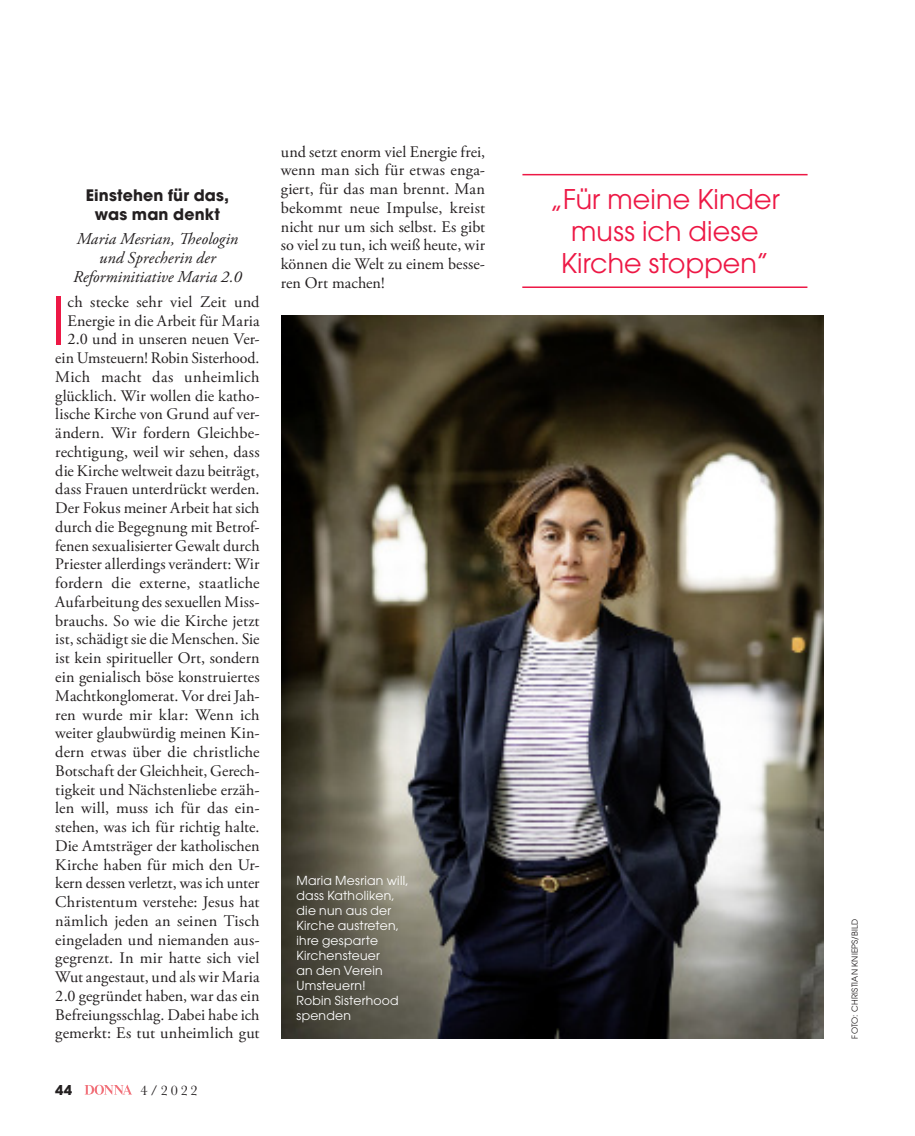
<style>
.page{position:relative;width:915px;height:1136px;background:#fff}
.page>*{position:absolute;margin:0;border:0;box-sizing:border-box;transform-origin:0 0}
.t1{font:65.25px "ITC Avant Garde Std";color:#ed1845}
.t2{font:27px/31.5px "ITC Avant Garde Std";letter-spacing:.005em;color:#ed1845;text-align:center}
.t3{font:italic 16.5px/18.8px "Adobe Garamond Pro";letter-spacing:.005em;color:#231f20;text-align:center}
.t4{font:16.2px/18.8px "Adobe Garamond Pro";letter-spacing:.005em;color:#231f20;text-align:right}
.t5{font:700 15.75px/18.8px "ITC Avant Garde Std";letter-spacing:.01em;color:#231f20;text-align:center}
.t6{font:14.25px "Baskerville MT Std";color:#231f20}
.t7{font:700 13.5px "ITC Avant Garde Std";color:#231f20}
.t8{font:12.3px/15px "ITC Avant Garde Std";letter-spacing:.02em;color:#fff}
.t9{font:8.25px "ITC Avant Garde Std";letter-spacing:.03em;color:#231f20}
</style>
<div class="page">
<img style="left:281px;top:315px;width:542px;height:723px">
<hr style="left:522px;top:174px;width:285px;height:1px;background:#ed1845">
<hr style="left:522px;top:286px;width:285px;height:2px;background:#ed1845">
<svg style="left:84px;top:1084px;width:48px;height:10px"></svg>
<p class="t5" style="left:86px;top:185px;width:145px">Einstehen für das, was man denkt</p>
<p class="t3" style="left:73px;top:230px;width:170px">Maria Mesrian, Theologin und Sprecherin der<br>Reforminitiative Maria 2.0</p>
<p class="t4" style="left:55px;top:293px;width:206px">ch stecke sehr viel Zeit und<br>Energie in die Arbeit für Maria<br>2.0 und in unseren neuen Ver&shy;ein Umsteuern! Robin Sisterhood.<br>Mich macht das unheimlich glücklich. Wir wollen die katho&shy;lische Kirche von Grund auf ver&shy;ändern. Wir fordern Gleichbe&shy;rechtigung, weil wir sehen, dass die Kirche weltweit dazu beiträgt, dass Frauen unterdrückt werden.<br>Der Fokus meiner Arbeit hat sich durch die Begegnung mit Betrof&shy;fenen sexualisierter Gewalt durch<br>Priester allerdings verändert: Wir fordern die externe, staatliche<br>Aufarbeitung des sexuellen Miss&shy;brauchs. So wie die Kirche jetzt ist, schädigt sie die Menschen. Sie ist kein spiritueller Ort, sondern ein genialisch böse konstruiertes<br>Machtkonglomerat. Vor drei Jah&shy;ren wurde mir klar: Wenn ich weiter glaubwürdig meinen Kin&shy;dern etwas über die christliche<br>Botschaft der Gleichheit, Gerech&shy;tigkeit und Nächstenliebe erzäh&shy;len will, muss ich für das ein&shy;stehen, was ich für richtig halte.<br>Die Amtsträger der katholischen<br>Kirche haben für mich den Ur&shy;kern dessen verletzt, was ich unter<br>Christentum verstehe: Jesus hat nämlich jeden an seinen Tisch eingeladen und niemanden aus&shy;gegrenzt. In mir hatte sich viel<br>Wut angestaut, und als wir Maria<br>2.0 gegründet haben, war das ein<br>Befreiungsschlag. Dabei habe ich gemerkt: Es tut unheimlich gut</p>
<p class="t1" style="left:51px;top:280px;width:16px">I</p>
<p class="t7" style="left:55px;top:1080px;width:18px">44</p>
<p class="t6" style="left:140px;top:1081px;width:59px">4/2022</p>
<p class="t4" style="left:281px;top:143px;width:206px;text-align:justify">und setzt enorm viel Energie frei, wenn man sich für etwas enga&shy;giert, für das man brennt. Man bekommt neue Impulse, kreist nicht nur um sich selbst. Es gibt so viel zu tun, ich weiß heute, wir können die Welt zu einem besse&shy;ren Ort machen!</p>
<p class="t8" style="left:296px;top:872px;width:114px">Maria Mesrian will, dass Katholiken, die nun aus der<br>Kirche austreten, ihre gesparte<br>Kirchensteuer<br>an den Verein<br>Umsteuern!<br>Robin Sisterhood spenden</p>
<p class="t2" style="left:549px;top:183px;width:232px">„Für meine Kinder muss ich diese<br>Kirche stoppen”</p>
<p class="t9" style="left:849px;top:1038px;width:122px;rotate:-90deg">FOTO: CHRISTIAN KNIEPS/BILD</p>
</div>
